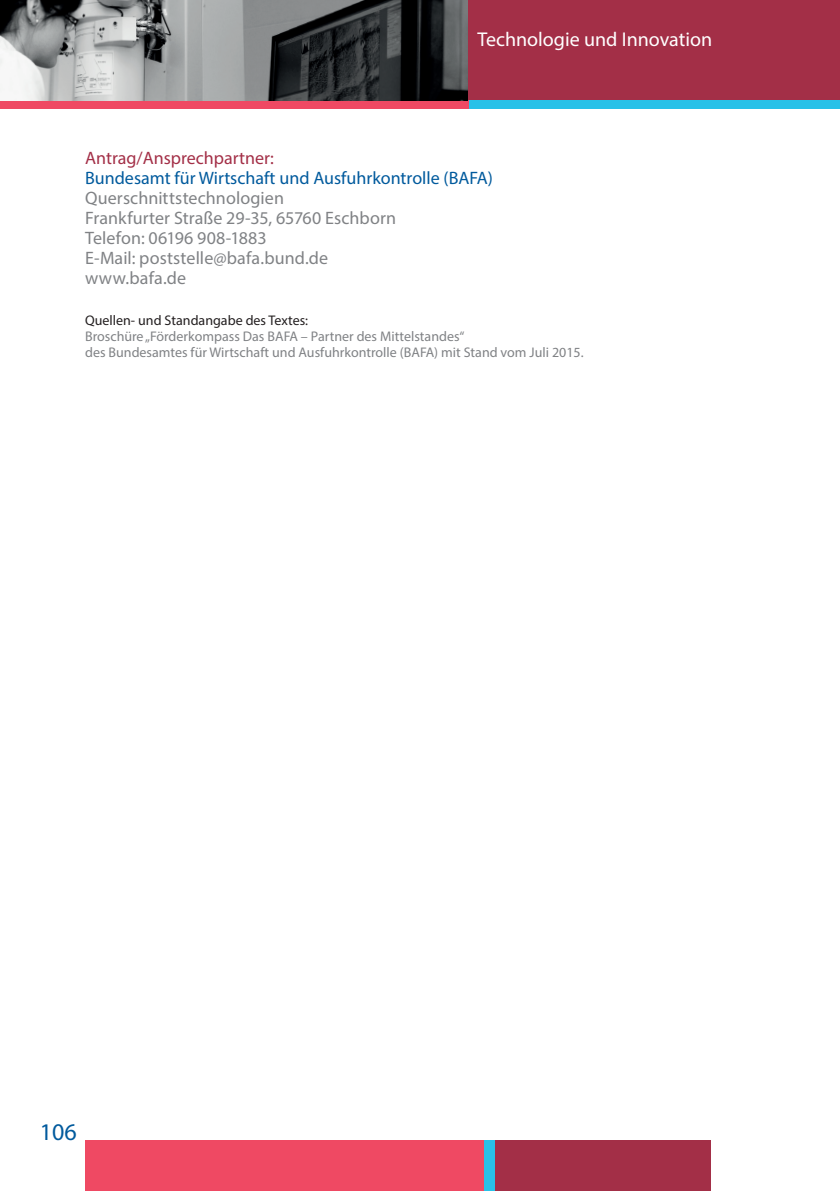
<style>
.page{position:relative;width:840px;height:1191px;background:#fff}
.page>*{position:absolute;margin:0;border:0;box-sizing:border-box;transform-origin:0 0}
.t1{font:24px "Myriad Pro";color:#015a9d}
.t2{font:20px "Myriad Pro";color:#fff}
.t3{font:18px/20px "Myriad Pro";letter-spacing:.005em;color:#808285}
.t4{font:18px "Myriad Pro";color:#015a9d}
.t5{font:18px "Myriad Pro";color:#a32f47}
.t6{font:14px/16px "Myriad Pro";color:#808285}
.t7{font:14px "Myriad Pro";color:#231f20}
</style>
<div class="page">
<div style="left:0;top:0;width:839px;height:105px;background:#a32f47"></div>
<div style="left:468px;top:101px;width:371px;height:8px;background:#28c1e8"></div>
<div style="left:478px;top:1140px;width:19px;height:51px;background:#28c1e8"></div>
<div style="left:495px;top:1140px;width:216px;height:51px;background:#a32f47"></div>
<div style="left:85px;top:1140px;width:398px;height:51px;background:#ef4963"></div>
<div style="left:0;top:101px;width:468px;height:8px;background:#ef4963"></div>
<img style="left:0;top:0;width:467px;height:101px">
<h2 class="t2" style="left:477px;top:27px;width:236px">Technologie und Innovation</h2>
<p class="t5" style="left:85px;top:147px;width:190px">Antrag/Ansprechpartner:</p>
<p class="t4" style="left:85px;top:167px;width:409px">Bundesamt für Wirtschaft und Ausfuhrkontrolle (BAFA)</p>
<p class="t3" style="left:85px;top:187px;width:312px">Querschnittstechnologien<br>Frankfurter Straße 29-35, 65760 Eschborn<br>Telefon: 06196 908-1883<br>E-Mail: poststelle@bafa.bund.de www.bafa.de</p>
<p class="t7" style="left:85px;top:311px;width:224px">Quellen- und Standangabe des Textes:</p>
<p class="t6" style="left:85px;top:328px;width:500px">Broschüre „Förderkompass Das BAFA – Partner des Mittelstandes“<br>des Bundesamtes für Wirtschaft und Ausfuhrkontrolle (BAFA) mit Stand vom Juli 2015.</p>
<h1 class="t1" style="left:40px;top:1116px;width:38px">106</h1>
</div>
